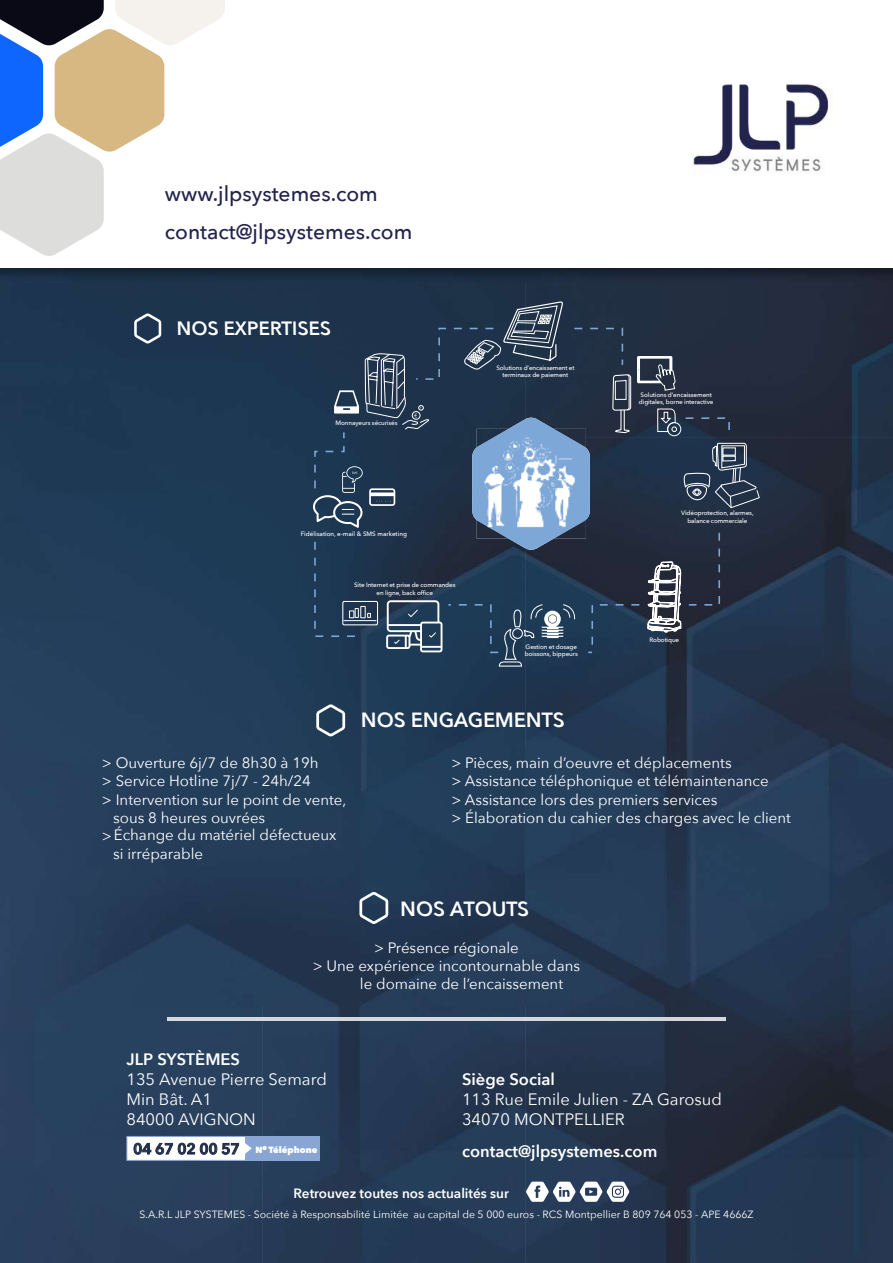
<style>
.page{position:relative;width:893px;height:1263px;background:#fff}
.page>*{position:absolute;margin:0;border:0;box-sizing:border-box;transform-origin:0 0}
.t1{font:500 21px/37.5px "Avenir Next";color:#23244d}
.t2{font:italic 600 20.55px "Avenir Next";color:#fff}
.t3{font:italic 600 19.2px "Avenir Next";color:#fff}
.t4{font:16.5px/19.8px "Avenir Next";color:#fff}
.t5{font:600 16.5px "Avenir Next";color:#fff}
.t6{font:15px/18px "Avenir Next";color:#fff}
.t7{font:600 13.5px "Avenir Next";color:#fff}
.t8{font:10.5px "Avenir Next";color:#fff}
.t9{font:800 9px "Avenir Next";color:#fff}
.t10{font:500 6.3px/7.6px "Avenir Next";letter-spacing:-.015em;color:#fff;text-align:center}
.s1{font-weight:600;font-size:15px;color:#1f2b47}
</style>
<div class="page">
<img style="left:0;top:489px;width:893px;height:774px">
<div style="left:0;top:283px;width:525px;height:206px;background:#1e3752"></div>
<img style="left:525px;top:283px;width:368px;height:154px">
<img style="left:760px;top:437px;width:133px;height:52px">
<svg style="left:314px;top:702px;width:33px;height:37px"></svg>
<svg style="left:358px;top:889px;width:32px;height:37px"></svg>
<hr style="left:167px;top:1018px;width:559px;height:3px;background:#d4d8de">
<img style="left:0;top:268px;width:893px;height:15px">
<svg style="left:0;top:0;width:225px;height:256px"></svg>
<svg style="left:132px;top:311px;width:31px;height:35px"></svg>
<svg style="left:313px;top:301px;width:447px;height:366px;background:#31435a"></svg>
<svg style="left:526px;top:1181px;width:103px;height:21px"></svg>
<div style="left:201px;top:1136px;width:119px;height:25px;background:#89a5d4"></div>
<svg style="left:126px;top:1136px;width:126px;height:25px"></svg>
<img style="left:692px;top:84px;width:140px;height:89px">
<h1 class="t1" style="left:165px;top:174px;width:249px">www.jlpsystemes.com contact@jlpsystemes.com</h1>
<p class="t3" style="left:178px;top:312px;width:162px">NOSEXPERTISES</p>
<p class="t10" style="left:336px;top:419px;width:63px">Monnayeurs sécurisés</p>
<p class="t10" style="left:496px;top:364px;width:80px">Solutions d’encaissement et terminaux de paiement</p>
<p class="t10" style="left:301px;top:529px;width:108px">Fidélisation, e-mail &amp; SMS marketing</p>
<p class="t10" style="left:354px;top:581px;width:103px">Site Internet et prise de commandes en ligne, back office</p>
<p class="t10" style="left:525px;top:642px;width:54px;text-align:left">Gestion et dosage boissons, bippeurs</p>
<h2 class="t2" style="left:362px;top:702px;width:212px">NOSENGAGEMENTS</h2>
<p class="t10" style="left:639px;top:390px;width:76px;text-align:left">Solutions d’encaissement digitales, borne interactive</p>
<p class="t10" style="left:681px;top:509px;width:74px">Vidéoprotection, alarmes, balance commerciale</p>
<p class="t10" style="left:649px;top:636px;width:31px">Robotique</p>
<p class="t6" style="left:102px;top:753px;width:218px">&gt; Ouverture 6j/7 de 8h30 à 19h</p>
<p class="t6" style="left:102px;top:772px;width:210px">&gt; Service Hotline 7j/7 - 24h/24</p>
<p class="t6" style="left:102px;top:790px;width:246px">&gt; Intervention sur le point de vente,</p>
<p class="t6" style="left:113px;top:808px;width:154px">sous 8 heures ouvrées</p>
<p class="t6" style="left:102px;top:825px;width:236px">&gt;Échange du matériel défectueux</p>
<p class="t6" style="left:113px;top:844px;width:91px">si irréparable</p>
<p class="t6" style="left:451px;top:753px;width:341px">&gt; Pièces, main d’oeuvre et déplacements<br>&gt; Assistance téléphonique et télémaintenance<br>&gt; Assistance lors des premiers services<br>&gt; Élaboration du cahier des charges avec le client</p>
<h2 class="t2" style="left:401px;top:891px;width:137px">NOSATOUTS</h2>
<p class="t6" style="left:374px;top:938px;width:146px">&gt; Présence régionale</p>
<p class="t6" style="left:313px;top:956px;width:269px">&gt; Une expérience incontournable dans</p>
<p class="t6" style="left:360px;top:974px;width:205px">le domaine de l’encaissement</p>
<p class="t5" style="left:126px;top:1045px;width:115px">JLP SYSTÈMES</p>
<p class="t4" style="left:126px;top:1068px;width:202px">135 Avenue Pierre Semard<br>Min Bât. A1<br>84000 AVIGNON</p>
<p class="t9" style="left:133px;top:1144px;width:186px"><span class="s1">04 67 02 00 57</span> N° Téléphone</p>
<p class="t5" style="left:462px;top:1065px;width:94px">Siège Social</p>
<p class="t4" style="left:462px;top:1088px;width:261px">113 Rue Emile Julien - ZA Garosud<br>34070 MONTPELLIER</p>
<p class="t5" style="left:462px;top:1137px;width:197px">contact@jlpsystemes.com</p>
<p class="t7" style="left:294px;top:1182px;width:217px">Retrouvez toutes nos actualités sur</p>
<p class="t8" style="left:139px;top:1205px;width:616px">S.A.R.L JLP SYSTEMES - Société à Responsabilité Limitée au capital de 5 000 euros - RCS Montpellier B 809 764 053 - APE 4666Z</p>
</div>
